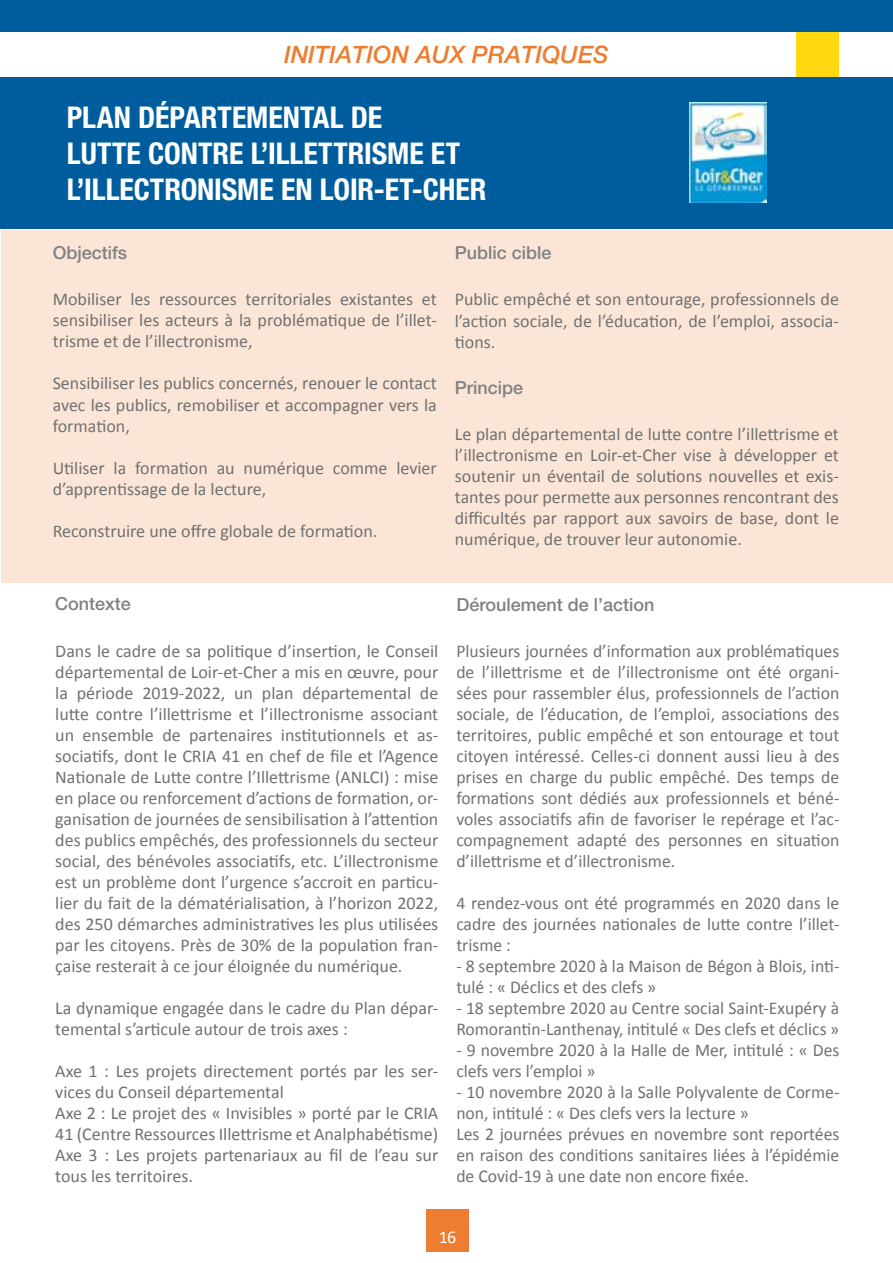
<style>
.page{position:relative;width:893px;height:1263px;background:#fff}
.page>*{position:absolute;margin:0;border:0;box-sizing:border-box;transform-origin:0 0}
.t1{font:700 condensed 30px/36px "Helvetica Neue LT Pro";letter-spacing:-.005em;color:#fff}
.t2{font:italic 500 24px "Helvetica Neue LT Pro";color:#ed7d31}
.t3{font:18px/21px "Calibri";color:#707172;text-align:justify}
.t4{font:500 18px "Helvetica Neue LT Pro";color:#808183}
.t5{font:18px "Calibri";color:#fff}
</style>
<div class="page">
<div style="left:0;top:0;width:893px;height:229px;background:#005d9d"></div>
<div style="left:0;top:32px;width:893px;height:44px;background:#fff"></div>
<div style="left:796px;top:32px;width:42px;height:44px;background:#ffd811"></div>
<div style="left:1px;top:230px;width:892px;height:353px;background:#fbe5d6"></div>
<img style="left:690px;top:102px;width:76px;height:100px">
<div style="left:426px;top:1209px;width:43px;height:42px;background:#ed7d31"></div>
<h2 class="t2" style="left:284px;top:40px;width:326px">INITIATION AUX PRATIQUES</h2>
<h1 class="t1" style="left:67px;top:99px;width:421px">PLAN DÉPARTEMENTAL DE<br>LUTTE CONTRE L’ILLETTRISME ET<br>L’ILLECTRONISME EN LOIR-ET-CHER</h1>
<p class="t4" style="left:53px;top:242px;width:76px">Objectifs</p>
<p class="t3" style="left:53px;top:289px;width:386px">Mobiliser les ressources territoriales existantes et sensibiliser les acteurs à la problématique de l’illet&shy;trisme et de l’illectronisme,</p>
<p class="t3" style="left:53px;top:373px;width:386px">Sensibiliser les publics concernés, renouer le contact avec les publics, remobiliser et accompagner vers la formation,</p>
<p class="t3" style="left:53px;top:457px;width:386px">Utiliser la formation au numérique comme levier d’apprentissage de la lecture,</p>
<p class="t3" style="left:53px;top:520px;width:326px">Reconstruire une offre globale de formation.</p>
<p class="t4" style="left:455px;top:242px;width:98px">Public cible</p>
<p class="t3" style="left:455px;top:289px;width:386px">Public empêché et son entourage, professionnels de l’action sociale, de l’éducation, de l’emploi, associa&shy;tions.</p>
<p class="t4" style="left:455px;top:377px;width:70px">Principe</p>
<p class="t3" style="left:455px;top:423px;width:386px">Le plan départemental de lutte contre l’illettrisme et l’illectronisme en Loir-et-Cher vise à développer et soutenir un éventail de solutions nouvelles et exis&shy;tantes pour permette aux personnes rencontrant des difficultés par rapport aux savoirs de base, dont le numérique, de trouver leur autonomie.</p>
<p class="t4" style="left:55px;top:593px;width:77px">Contexte</p>
<p class="t3" style="left:55px;top:640px;width:385px">Dans le cadre de sa politique d’insertion, le Conseil départemental de Loir-et-Cher a mis en œuvre, pour la période 2019-2022, un plan départemental de lutte contre l’illettrisme et l’illectronisme associant un ensemble de partenaires institutionnels et as&shy;sociatifs, dont le CRIA 41 en chef de file et l’Agence Nationale de Lutte contre l’Illettrisme (ANLCI) : mise en place ou renforcement d’actions de formation, or&shy;ganisation de journées de sensibilisation à l’attention des publics empêchés, des professionnels du secteur social, des bénévoles associatifs, etc. L’illectronisme est un problème dont l’urgence s’accroit en particu&shy;lier du fait de la dématérialisation, à l’horizon 2022, des 250 démarches administratives les plus utilisées par les citoyens. Près de 30% de la population fran&shy;çaise resterait à ce jour éloignée du numérique.</p>
<p class="t3" style="left:55px;top:997px;width:385px">La dynamique engagée dans le cadre du Plan dépar&shy;temental s’articule autour de trois axes :</p>
<p class="t3" style="left:55px;top:1060px;width:385px;text-align:left">Axe 1 : Les projets directement portés par les ser&shy;vices du Conseil départemental<br>Axe 2 : Le projet des « Invisibles » porté par le CRIA 41 (Centre Ressources Illettrisme et Analphabétisme)<br>Axe 3 : Les projets partenariaux au fil de l’eau sur tous les territoires.</p>
<p class="t4" style="left:456px;top:593px;width:200px">Déroulement de l’action</p>
<p class="t3" style="left:456px;top:640px;width:385px">Plusieurs journées d’information aux problématiques de l’illettrisme et de l’illectronisme ont été organi&shy;sées pour rassembler élus, professionnels de l’action sociale, de l’éducation, de l’emploi, associations des territoires, public empêché et son entourage et tout citoyen intéressé. Celles-ci donnent aussi lieu à des prises en charge du public empêché. Des temps de formations sont dédiés aux professionnels et béné&shy;voles associatifs afin de favoriser le repérage et l’ac&shy;compagnement adapté des personnes en situation d’illettrisme et d’illectronisme.</p>
<p class="t3" style="left:456px;top:892px;width:385px">4 rendez-vous ont été programmés en 2020 dans le cadre des journées nationales de lutte contre l’illet&shy;trisme :</p>
<p class="t3" style="left:456px;top:955px;width:385px">- 8 septembre 2020 à la Maison de Bégon à Blois, inti&shy;tulé : « Déclics et des clefs »</p>
<p class="t3" style="left:456px;top:997px;width:384px">- 18 septembre 2020 au Centre social Saint-Exupéry à<br>Romorantin-Lanthenay, intitulé « Des clefs et déclics »</p>
<p class="t3" style="left:456px;top:1039px;width:385px">- 9 novembre 2020 à la Halle de Mer, intitulé : « Des clefs vers l’emploi »</p>
<p class="t3" style="left:456px;top:1081px;width:385px;text-align:left">- 10 novembre 2020 à la Salle Polyvalente de Corme&shy;non, intitulé : « Des clefs vers la lecture »<br>Les 2 journées prévues en novembre sont reportées en raison des conditions sanitaires liées à l’épidémie de Covid-19 à une date non encore fixée.</p>
<p class="t5" style="left:439px;top:1225px;width:19px">16</p>
</div>
